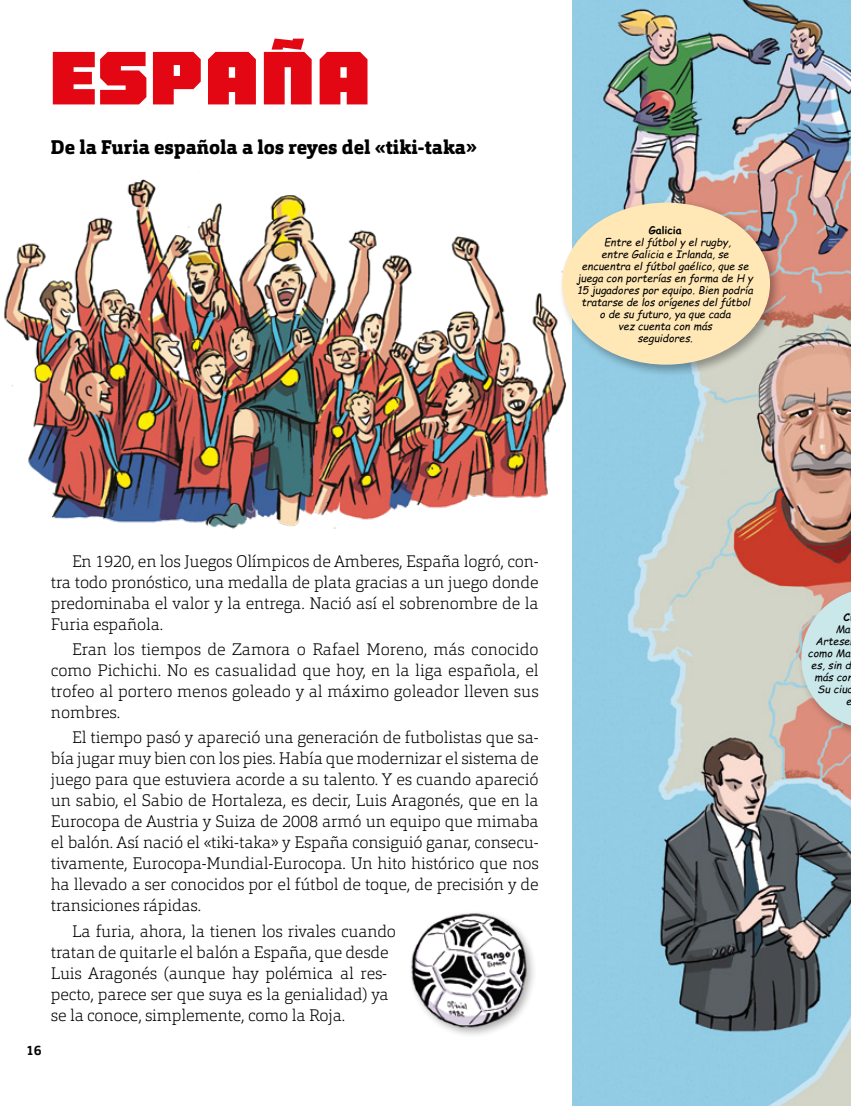
<style>
.page{position:relative;width:851px;height:1106px;background:#fff}
.page>*{position:absolute;margin:0;border:0;box-sizing:border-box;transform-origin:0 0}
._0_1_titulo_pais{font:75px "Bs Mandrax MF Heavy";letter-spacing:.02em;color:#e30613}
._1_1_titulo_texto{font:800 19.5px "Orgon Slab";color:#000}
._1_2_texto{font:200 16.5px/21px "Orgon Slab";letter-spacing:-.01em;color:#000;text-align:justify}
.t1{font:700 13.5px "Orgon Slab";color:#000}
._6_1_bocadillo_mapa{font:italic 10.5px/12px "Comic Sans Pro";color:#000;text-align:center}
._6_1_bocadillo_mapa-2{font:700 10.5px "Comic Sans Pro";color:#000}
</style>
<div class="page">
<img style="left:572px;top:0;width:278px;height:1106px">
<img style="left:4px;top:169px;width:574px;height:360px">
<div style="left:408px;top:909px;width:129px;height:129px;background:#000;opacity:.33"></div>
<img style="left:408px;top:909px;width:123px;height:127px">
<div style="left:797px;top:584px;width:53px;height:158px;background:#000;opacity:.33"></div>
<svg style="left:801px;top:588px;width:49px;height:141px;background:#ccd2cf"></svg>
<hr style="left:846px;top:235px;width:4px;height:142px;background:#000;opacity:.33">
<div style="left:558px;top:198px;width:224px;height:179px;background:#000;opacity:.33"></div>
<div style="left:562px;top:203px;width:207px;height:162px;background:#ffe8b6;border-radius:50%"></div>
<p class="_0_1_titulo_pais" style="left:49px;top:34px;width:322px">ESPAÑA</p>
<p class="_1_1_titulo_texto" style="left:51px;top:135px;width:427px">De la Furia española a los reyes del «tiki-taka»</p>
<p class="_6_1_bocadillo_mapa-2" style="left:648px;top:222px;width:34px">Galicia</p>
<p class="_6_1_bocadillo_mapa" style="left:577px;top:235px;width:177px">Entre el fútbol y el rugby,<br>entre Galicia e Irlanda, se encuentra el fútbol gaélico, que se juega con porterías en forma de H y<br>15 jugadores por equipo. Bien podría tratarse de los orígenes del fútbol o de su futuro, ya que cada<br>vez cuenta con más<br>seguidores.</p>
<p class="t1" style="left:26px;top:1041px;width:17px">16</p>
<p class="_1_2_texto" style="left:51px;top:550px;width:489px;text-indent:21px">En 1920, en los Juegos Olímpicos de Amberes, España logró, con&shy;tra todo pronóstico, una medalla de plata gracias a un juego donde predominaba el valor y la entrega. Nació así el sobrenombre de la Furia española.</p>
<p class="_1_2_texto" style="left:51px;top:638px;width:489px;text-indent:21px">Eran los tiempos de Zamora o Rafael Moreno, más conocido como Pichichi. No es casualidad que hoy, en la liga española, el trofeo al portero menos goleado y al máximo goleador lleven sus nombres.</p>
<p class="_1_2_texto" style="left:51px;top:727px;width:489px;text-indent:21px">El tiempo pasó y apareció una generación de futbolistas que sa&shy;bía jugar muy bien con los pies. Había que modernizar el sistema de juego para que estuviera acorde a su talento. Y es cuando apareció un sabio, el Sabio de Hortaleza, es decir, Luis Aragonés, que en la Eurocopa de Austria y Suiza de 2008 armó un equipo que mimaba el balón. Así nació el «tiki-taka» y España consiguió ganar, consecu&shy;tivamente, Eurocopa-Mundial-Eurocopa. Un hito histórico que nos ha llevado a ser conocidos por el fútbol de toque, de precisión y de transiciones rápidas.</p>
<p class="_1_2_texto" style="left:51px;top:920px;width:346px;text-align:left;text-indent:21px">La furia, ahora, la tienen los rivales cuando tratan de quitarle el balón a España, que desde Luis Aragonés (aunque hay polémica al res&shy;pecto, parece ser que suya es la genialidad) ya se la conoce, simplemente, como la Roja.</p>
<p class="_6_1_bocadillo_mapa-2" style="left:843px;top:609px;width:8px">C</p>
<p class="_6_1_bocadillo_mapa" style="left:835px;top:622px;width:16px">Ma</p>
<p class="_6_1_bocadillo_mapa" style="left:815px;top:634px;width:36px">Artese</p>
<p class="_6_1_bocadillo_mapa" style="left:807px;top:646px;width:44px">como Ma</p>
<p class="_6_1_bocadillo_mapa" style="left:811px;top:658px;width:41px">es, sin d</p>
<p class="_6_1_bocadillo_mapa" style="left:814px;top:670px;width:40px">más con</p>
<p class="_6_1_bocadillo_mapa" style="left:817px;top:682px;width:37px">Su ciud</p>
<p class="_6_1_bocadillo_mapa" style="left:846px;top:694px;width:7px">e</p>
</div>
